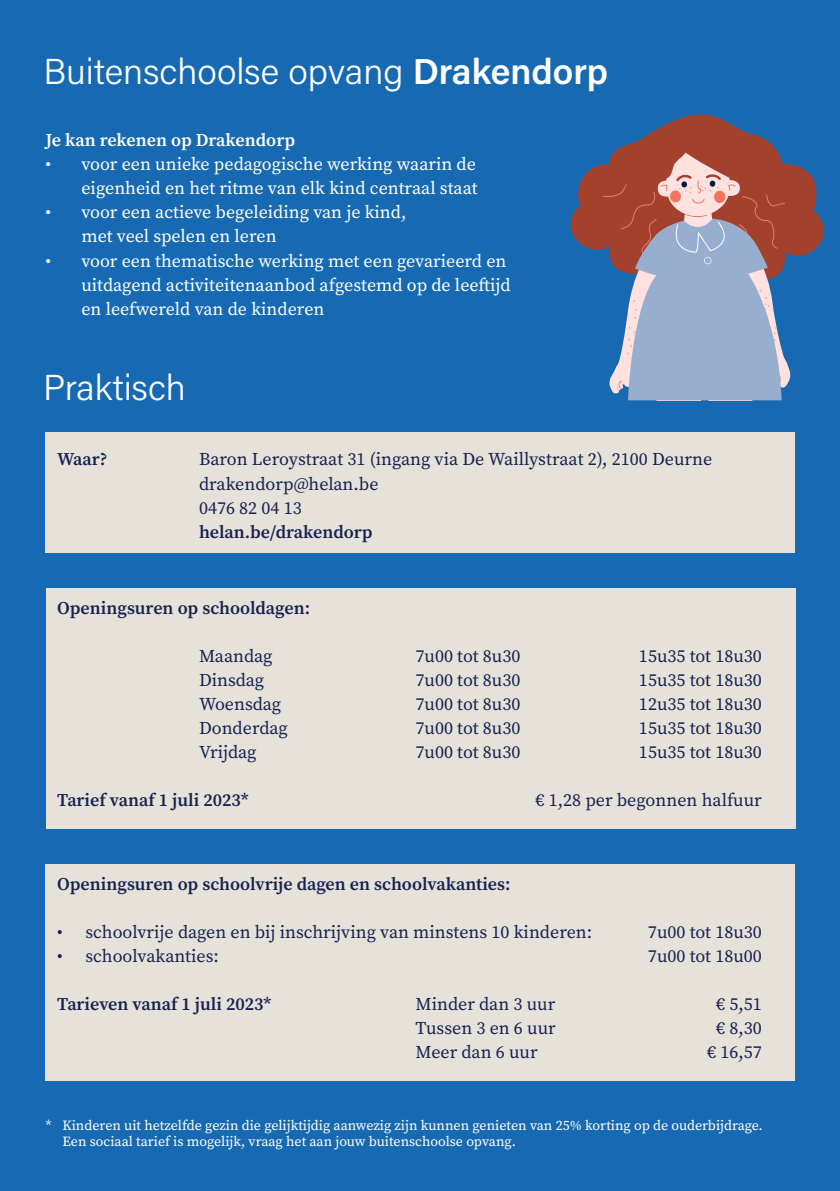
<style>
.page{position:relative;width:840px;height:1191px;background:#fff}
.page>*{position:absolute;margin:0;border:0;box-sizing:border-box;transform-origin:0 0}
.t1{font:300 36px "Acumin Pro";color:#fff}
.t2{font:18px "Source Serif Pro";color:#162351}
.t3{font:18px/24px "Source Serif Pro";color:#fff}
.t4{font:600 18px "Source Serif Pro";color:#162351}
.t5{font:600 18px "Source Serif Pro";color:#fff}
.t6{font:14px "Source Serif Pro";color:#fff}
.s1{font-weight:600}
</style>
<div class="page">
<div style="left:0;top:0;width:839px;height:1191px;background:#176ab1"></div>
<div style="left:45px;top:432px;width:749px;height:120px;background:#e6e2d9"></div>
<div style="left:46px;top:588px;width:749px;height:240px;background:#e6e2d9"></div>
<div style="left:45px;top:864px;width:749px;height:216px;background:#e6e2d9"></div>
<svg style="left:570px;top:114px;width:254px;height:286px"></svg>
<p class="t1" style="left:43px;top:47px;width:565px">Buitenschoolse opvang <span class="s1">Drakendorp</span></p>
<p class="t5" style="left:45px;top:128px;width:251px">Je kan rekenen op Drakendorp</p>
<p class="t3" style="left:45px;top:152px;width:433px;text-align:right">• voor een unieke pedagogische werking waarin de eigenheid en het ritme van elk kind centraal staat</p>
<p class="t3" style="left:81px;top:200px;width:326px;text-indent:-36px">• voor een actieve begeleiding van je kind, met veel spelen en leren</p>
<p class="t3" style="left:81px;top:248px;width:430px;text-indent:-36px">• voor een thematische werking met een gevarieerd en uitdagend activiteitenaanbod afgestemd op de leeftijd en leefwereld van de kinderen</p>
<p class="t1" style="left:43px;top:363px;width:144px">Praktisch</p>
<p class="t4" style="left:57px;top:447px;width:52px">Waar?</p>
<p class="t2" style="left:199px;top:447px;width:514px">Baron Leroystraat 31 (ingang via De Waillystraat 2), 2100 Deurne</p>
<p class="t2" style="left:199px;top:471px;width:181px">drakendorp@helan.be</p>
<p class="t2" style="left:199px;top:495px;width:104px">0476 82 04 13</p>
<p class="t4" style="left:199px;top:519px;width:175px">helan.be/drakendorp</p>
<p class="t4" style="left:57px;top:595px;width:254px">Openingsuren op schooldagen:</p>
<p class="t2" style="left:199px;top:644px;width:75px">Maandag</p>
<p class="t2" style="left:415px;top:644px;width:106px">7u00 tot 8u30</p>
<p class="t2" style="left:638px;top:644px;width:124px">15u35 tot 18u30</p>
<p class="t2" style="left:199px;top:668px;width:67px">Dinsdag</p>
<p class="t2" style="left:415px;top:668px;width:106px">7u00 tot 8u30</p>
<p class="t2" style="left:638px;top:668px;width:124px">15u35 tot 18u30</p>
<p class="t2" style="left:199px;top:692px;width:84px">Woensdag</p>
<p class="t2" style="left:415px;top:692px;width:106px">7u00 tot 8u30</p>
<p class="t2" style="left:638px;top:692px;width:124px">12u35 tot 18u30</p>
<p class="t2" style="left:199px;top:716px;width:90px">Donderdag</p>
<p class="t2" style="left:415px;top:716px;width:106px">7u00 tot 8u30</p>
<p class="t2" style="left:638px;top:716px;width:124px">15u35 tot 18u30</p>
<p class="t2" style="left:199px;top:740px;width:59px">Vrijdag</p>
<p class="t2" style="left:415px;top:740px;width:106px">7u00 tot 8u30</p>
<p class="t2" style="left:638px;top:740px;width:124px">15u35 tot 18u30</p>
<p class="t4" style="left:57px;top:787px;width:193px">Tarief vanaf 1 juli 2023*</p>
<p class="t2" style="left:535px;top:788px;width:228px">€ 1,28 per begonnen halfuur</p>
<p class="t4" style="left:57px;top:871px;width:455px">Openingsuren op schoolvrije dagen en schoolvakanties:</p>
<p class="t2" style="left:57px;top:919px;width:536px">• schoolvrije dagen en bij inschrijving van minstens 10 kinderen:</p>
<p class="t2" style="left:647px;top:919px;width:115px">7u00 tot 18u30</p>
<p class="t2" style="left:57px;top:943px;width:163px">• schoolvakanties:</p>
<p class="t2" style="left:647px;top:943px;width:115px">7u00 tot 18u00</p>
<p class="t4" style="left:57px;top:991px;width:216px">Tarieven vanaf 1 juli 2023*</p>
<p class="t2" style="left:415px;top:991px;width:141px">Minder dan 3 uur</p>
<p class="t2" style="left:715px;top:991px;width:47px">€ 5,51</p>
<p class="t2" style="left:415px;top:1015px;width:142px">Tussen 3 en 6 uur</p>
<p class="t2" style="left:715px;top:1015px;width:47px">€ 8,30</p>
<p class="t2" style="left:415px;top:1039px;width:124px">Meer dan 6 uur</p>
<p class="t2" style="left:706px;top:1039px;width:56px">€ 16,57</p>
<p class="t6" style="left:45px;top:1115px;width:718px">* Kinderen uit hetzelfde gezin die gelijktijdig aanwezig zijn kunnen genieten van 25% korting op de ouderbijdrage.</p>
<p class="t6" style="left:62px;top:1132px;width:455px">Een sociaal tarief is mogelijk, vraag het aan jouw buitenschoolse opvang.</p>
</div>
